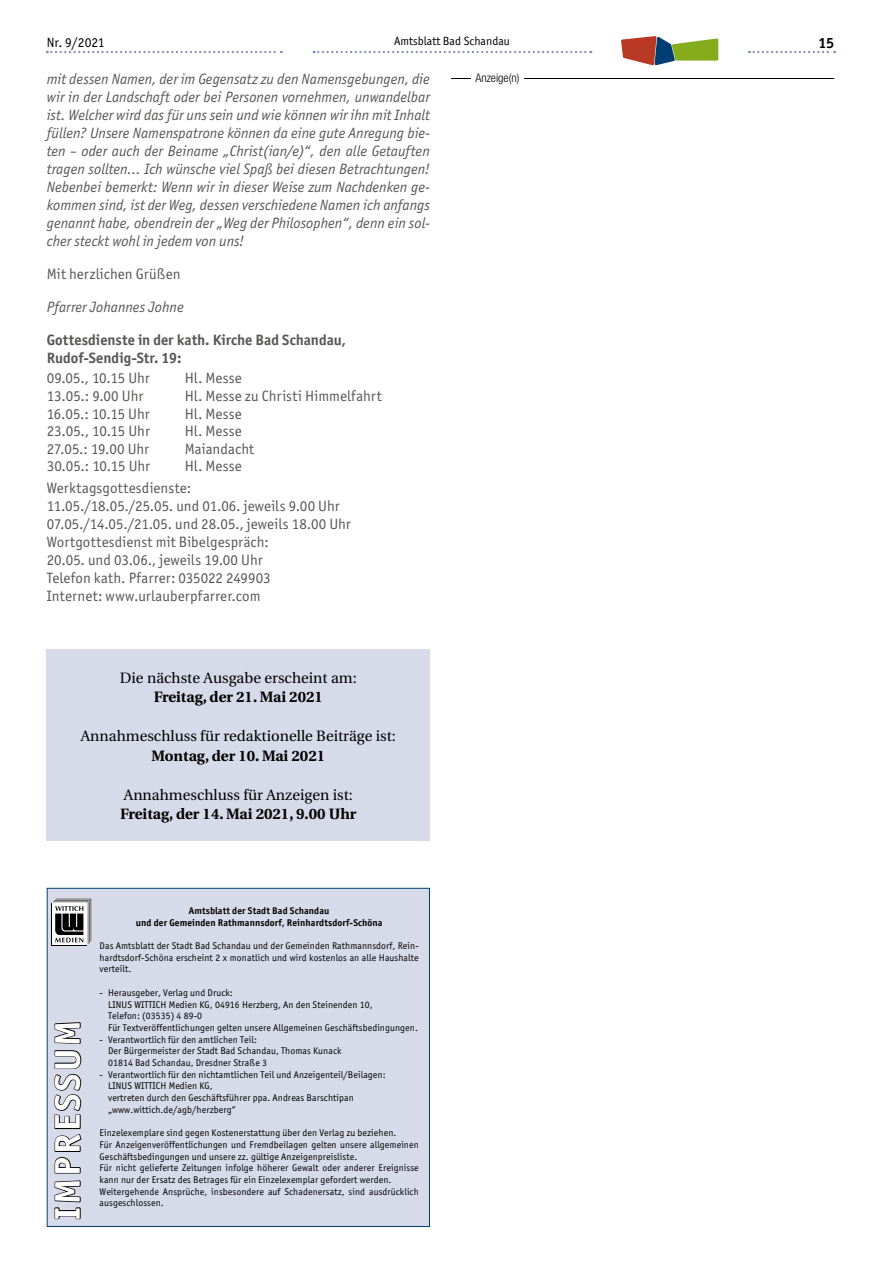
<style>
.page{position:relative;width:881px;height:1263px;background:#fff}
.page>*{position:absolute;margin:0;border:0;box-sizing:border-box;transform-origin:0 0}
.t1{font:700 36px "Officina San ITC";letter-spacing:.08em;color:#fff}
.t2{font:italic 15px/18px "Officina San ITC";color:#575756;text-align:justify}
.t3{font:15px/18px "Officina San ITC";letter-spacing:.005em;color:#575756}
.t4{font:15px "Utopia";color:#000}
.t5{font:700 15px "Utopia";color:#000}
.t6{font:700 15px/18px "Officina San ITC";color:#575756}
.t7{font:700 15px "Officina San ITC";color:#000}
.t8{font:13.5px "Officina San ITC";color:#000}
.t9{font:12px "Officina San ITC";color:#000}
.t10{font:300 condensed 12px "Helvetica Neue LT";color:#000}
.t11{font:9.75px/11.7px "Officina San ITC";letter-spacing:.01em;color:#000}
.t12{font:700 9.75px/11.7px "Officina San ITC";letter-spacing:.01em;color:#000;text-align:center}
</style>
<div class="page">
<svg style="left:313px;top:51px;width:278px;height:2px"></svg>
<svg style="left:47px;top:51px;width:235px;height:2px"></svg>
<svg style="left:748px;top:51px;width:86px;height:2px"></svg>
<svg style="left:621px;top:36px;width:97px;height:29px"></svg>
<div style="left:47px;top:649px;width:382px;height:192px;background:#d7dae9"></div>
<div style="left:47px;top:888px;width:382px;height:339px;background:#d7dae9;border:1px solid #003e75"></div>
<svg style="left:46px;top:1180px;width:35px;height:40px"></svg>
<svg style="left:46px;top:1021px;width:36px;height:153px"></svg>
<div style="left:52px;top:903px;width:35px;height:42px;background:#fff"></div>
<svg style="left:53px;top:899px;width:38px;height:45px"></svg>
<hr style="left:451px;top:78px;width:382px;height:1px;background:#000">
<div style="left:471px;top:74px;width:52px;height:7px;background:#fff"></div>
<h3 class="t8" style="left:47px;top:34px;width:59px">Nr. 9/2021</h3>
<p class="t9" style="left:394px;top:34px;width:117px">Amtsblatt Bad Schandau</p>
<h2 class="t7" style="left:818px;top:34px;width:17px">15</h2>
<p class="t2" style="left:47px;top:70px;width:384px">mit dessen Namen, der im Gegensatz zu den Namensgebungen, die wir in der Landschaft oder bei Personen vornehmen, unwandelbar ist. Welcher wird das für uns sein und wie können wir ihn mit Inhalt füllen? Unsere Namenspatrone können da eine gute Anregung bie&shy;ten – oder auch der Beiname „Christ(ian/e)“, den alle Getauften tragen sollten… Ich wünsche viel Spaß bei diesen Betrachtungen!<br>Nebenbei bemerkt: Wenn wir in dieser Weise zum Nachdenken ge&shy;kommen sind, ist der Weg, dessen verschiedene Namen ich anfangs genannt habe, obendrein der „Weg der Philosophen“, denn ein sol&shy;cher steckt wohl in jedem von uns!</p>
<h2 class="t3" style="left:47px;top:265px;width:135px">Mit herzlichen Grüßen</h2>
<h2 class="t2" style="left:47px;top:298px;width:138px">Pfarrer Johannes Johne</h2>
<h2 class="t6" style="left:47px;top:331px;width:300px">Gottesdienste in der kath. Kirche Bad Schandau,<br>Rudof-Sendig-Str. 19:</h2>
<h2 class="t3" style="left:47px;top:369px;width:104px">09.05., 10.15 Uhr</h2>
<h2 class="t3" style="left:185px;top:369px;width:59px">Hl. Messe</h2>
<h2 class="t3" style="left:47px;top:387px;width:98px">13.05.: 9.00 Uhr</h2>
<h2 class="t3" style="left:185px;top:387px;width:198px">Hl. Messe zu Christi Himmelfahrt</h2>
<h2 class="t3" style="left:47px;top:404px;width:104px">16.05.: 10.15 Uhr</h2>
<h2 class="t3" style="left:185px;top:404px;width:59px">Hl. Messe</h2>
<h2 class="t3" style="left:47px;top:422px;width:105px">23.05., 10.15 Uhr</h2>
<h2 class="t3" style="left:185px;top:422px;width:59px">Hl. Messe</h2>
<h2 class="t3" style="left:47px;top:439px;width:104px">27.05.: 19.00 Uhr</h2>
<h2 class="t3" style="left:185px;top:439px;width:71px">Maiandacht</h2>
<h2 class="t3" style="left:47px;top:457px;width:105px">30.05.: 10.15 Uhr</h2>
<p class="t10" style="left:475px;top:71px;width:45px">Anzeige(n)</p>
<h2 class="t3" style="left:47px;top:455px;width:196px;line-height:21.3px;text-indent:138px">Hl. Messe<br>Werktagsgottesdienste:</h2>
<p class="t3" style="left:47px;top:496px;width:305px">11.05./18.05./25.05. und 01.06. jeweils 9.00 Uhr 07.05./14.05./21.05. und 28.05., jeweils 18.00 Uhr Wortgottesdienst mit Bibelgespräch:<br>20.05. und 03.06., jeweils 19.00 Uhr<br>Telefon kath. Pfarrer: 035022 249903<br>Internet: www.urlauberpfarrer.com</p>
<h2 class="t4" style="left:120px;top:669px;width:238px">Die nächste Ausgabe erscheint am:</h2>
<h2 class="t5" style="left:154px;top:688px;width:170px">Freitag, der 21. Mai 2021</h2>
<h2 class="t4" style="left:81px;top:728px;width:316px">Annahmeschluss für redaktionelle Beiträge ist:</h2>
<h2 class="t5" style="left:151px;top:747px;width:175px">Montag, der 10. Mai 2021</h2>
<h2 class="t4" style="left:124px;top:786px;width:230px">Annahmeschluss für Anzeigen ist:</h2>
<h2 class="t5" style="left:120px;top:805px;width:238px">Freitag, der 14. Mai 2021, 9.00 Uhr</h2>
<h1 class="t1" style="left:45px;top:1219px;width:201px;rotate:-90deg">IMPRESSUM</h1>
<p class="t12" style="left:136px;top:905px;width:248px">Amtsblatt der Stadt Bad Schandau<br>und der Gemeinden Rathmannsdorf, Reinhardtsdorf-Schöna</p>
<p class="t11" style="left:99px;top:940px;width:320px;text-align:justify">Das Amtsblatt der Stadt Bad Schandau und der Gemeinden Rathmannsdorf, Rein&shy;hardtsdorf-Schöna erscheint 2 x monatlich und wird kostenlos an alle Haushalte verteilt.</p>
<p class="t11" style="left:108px;top:987px;width:311px;text-indent:-9px">- Herausgeber, Verlag und Druck:<br>LINUS WITTICH Medien KG, 04916 Herzberg, An den Steinenden 10,<br>Telefon: (03535) 4 89-0<br>Für Textveröffentlichungen gelten unsere Allgemeinen Geschäftsbedingungen.</p>
<p class="t11" style="left:108px;top:1033px;width:235px;text-indent:-9px">- Verantwortlich für den amtlichen Teil:<br>Der Bürgermeister der Stadt Bad Schandau, Thomas Kunack<br>01814 Bad Schandau, Dresdner Straße 3</p>
<p class="t11" style="left:108px;top:1068px;width:279px;text-indent:-9px">- Verantwortlich für den nichtamtlichen Teil und Anzeigenteil/Beilagen:<br>LINUS WITTICH Medien KG,<br>vertreten durch den Geschäftsführer ppa. Andreas Barschtipan „www.wittich.de/agb/herzberg“</p>
<p class="t11" style="left:99px;top:1127px;width:320px">Einzelexemplare sind gegen Kostenerstattung über den Verlag zu beziehen.<br>Für Anzeigenveröffentlichungen und Fremdbeilagen gelten unsere allgemeinen Geschäftsbedingungen und unsere zz. gültige Anzeigenpreisliste.<br>Für nicht gelieferte Zeitungen infolge höherer Gewalt oder anderer Ereignisse kann nur der Ersatz des Betrages für ein Einzelexemplar gefordert werden.<br>Weitergehende Ansprüche, insbesondere auf Schadenersatz, sind ausdrücklich ausgeschlossen.</p>
</div>
